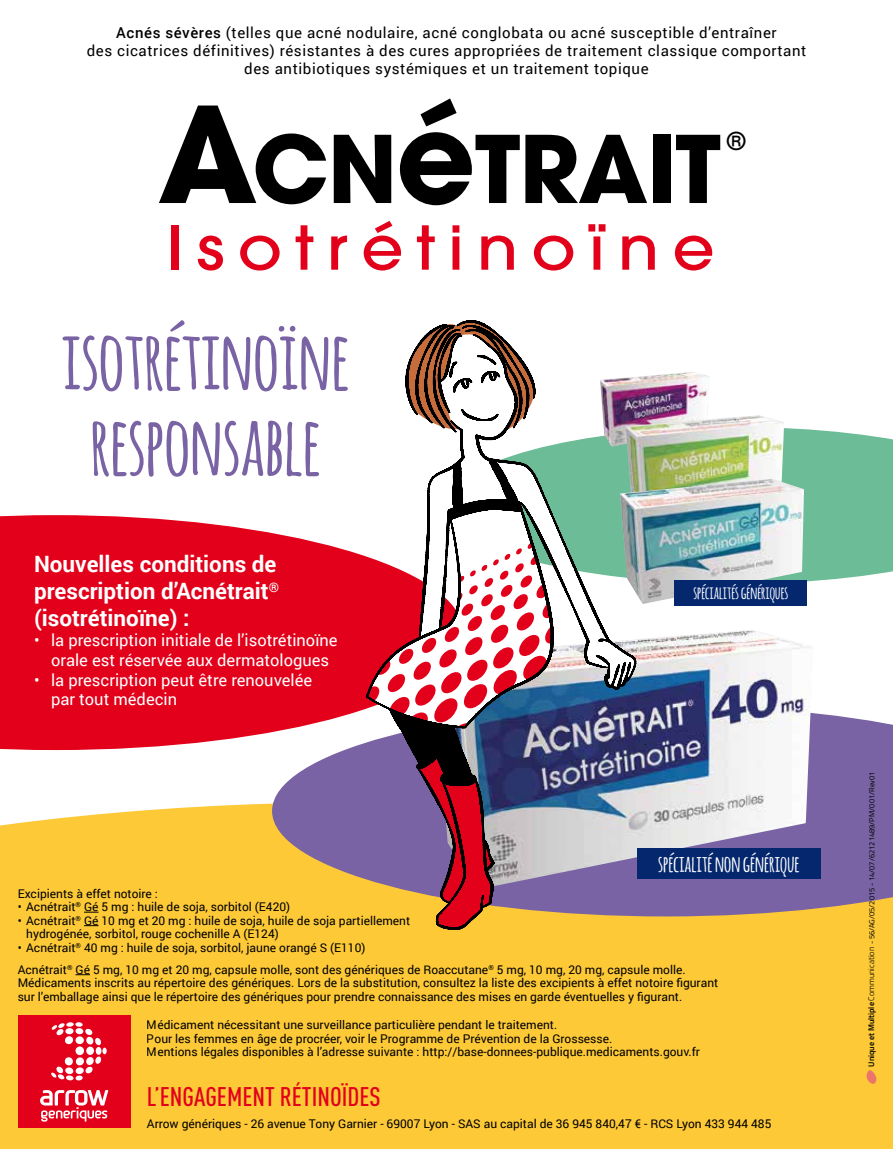
<style>
.page{position:relative;width:893px;height:1149px;background:#fff}
.page>*{position:absolute;margin:0;border:0;box-sizing:border-box;transform-origin:0 0}
.t1{font:700 92.1px "Avant Garde";letter-spacing:-.015em;color:#000}
.t2{font:700 80.7px/85.2px "Amatic";color:#7963a4;text-align:center}
.t3{font:500 60px "Avant Garde";letter-spacing:.2em;color:#e2001a;scale:1.1 1}
.t4{font:500 26.55px "DIN Cond";color:#e2001a}
.t5{font:500 24.45px "Avant Garde";color:#000}
.t6{font:700 22.5px/27px "Roboto";color:#fff;text-align:justify}
.t7{font:700 22.5px "Amatic";color:#fff}
.t8{font:700 17.4px "Amatic";color:#fff}
.t9{font:16.5px/19.8px "Roboto";color:#fff;text-align:center}
.t10{font:15px/18px "Roboto";letter-spacing:.04em;color:#000;text-align:center}
.t11{font:12px/13.5px "Roboto";color:#000}
.t12{font:7.5px "Titillium Web";color:#000}
.s1{font-weight:500}
.s2{font-size:131.7px}
.s3{font-size:123.3px}
.s4{font-weight:600;font-size:8.1px}
.s5{font-weight:300;font-size:8.1px}
</style>
<div class="page">
<div style="left:0;top:515px;width:365px;height:234px;background:#e2001a"></div>
<div style="left:0;top:803px;width:893px;height:345px;background:#fdc937"></div>
<div style="left:784px;top:428px;width:109px;height:154px;background:#6cbc97"></div>
<svg style="left:272px;top:705px;width:621px;height:211px;background:#a38397"></svg>
<img style="left:637px;top:372px;width:72px;height:43px">
<img style="left:637px;top:415px;width:147px;height:63px">
<img style="left:637px;top:478px;width:167px;height:126px">
<img style="left:637px;top:630px;width:176px;height:259px">
<svg style="left:365px;top:320px;width:272px;height:609px"></svg>
<div style="left:637px;top:848px;width:184px;height:31px;background:#04276e"></div>
<div style="left:675px;top:580px;width:132px;height:25px;background:#04276e"></div>
<svg style="left:862px;top:1067px;width:18px;height:18px"></svg>
<svg style="left:84px;top:911px;width:15px;height:1px"></svg>
<svg style="left:84px;top:925px;width:15px;height:1px"></svg>
<svg style="left:76px;top:974px;width:14px;height:1px"></svg>
<div style="left:18px;top:1015px;width:113px;height:112px;background:#e2001a"></div>
<svg style="left:40px;top:1090px;width:68px;height:31px"></svg>
<div style="left:66px;top:1074px;width:8px;height:6px;background:#fff;border-radius:50%"></div>
<div style="left:75px;top:1074px;width:8px;height:6px;background:#fff;border-radius:50%"></div>
<svg style="left:51px;top:1022px;width:56px;height:57px"></svg>
<p class="t10" style="left:87px;top:23px;width:721px"><span class="s1">Acnés sévères</span> (telles que acné nodulaire, acné conglobata ou acné susceptible d’entraîner<br>des cicatrices définitives) résistantes à des cures appropriées de traitement classique comportant des antibiotiques systémiques et un traitement topique</p>
<h1 class="t1" style="left:158px;top:109px;width:565px"><span class="s2">A</span>CN<span class="s3">é</span>TRAIT</h1>
<h3 class="t5" style="left:726px;top:126px;width:21px">®</h3>
<h3 class="t3" style="left:166px;top:211px;width:500px">Isotrétinoïne</h3>
<h2 class="t2" style="left:62px;top:314px;width:289px">ISOTRÉTINOÏNE<br>RESPONSABLE</h2>
<h3 class="t6" style="left:34px;top:549px;width:247px">Nouvelles conditions de prescription d’Acnétrait<sup>® </sup>(isotrétinoïne) :</h3>
<h3 class="t9" style="left:34px;top:629px;width:305px">• la prescription initiale de l’isotrétinoïne orale est réservée aux dermatologues</h3>
<h3 class="t9" style="left:51px;top:669px;width:263px;text-align:left;text-indent:-17px">• la prescription peut être renouvelée par tout médecin</h3>
<h3 class="t8" style="left:693px;top:580px;width:96px">SPÉCIALITÉS GÉNÉRIQUES</h3>
<h3 class="t7" style="left:658px;top:847px;width:143px">SPÉCIALITÉ NON GÉNÉRIQUE</h3>
<p class="t11" style="left:18px;top:886px;width:142px">Excipients à effet notoire :</p>
<p class="t11" style="left:18px;top:899px;width:274px">• Acnétrait<sup>®</sup> Gé 5 mg : huile de soja, sorbitol (E420)</p>
<p class="t11" style="left:26px;top:913px;width:385px;text-indent:-9px">• Acnétrait<sup>®</sup> Gé 10 mg et 20 mg : huile de soja, huile de soja partiellement hydrogénée, sorbitol, rouge cochenille A (E124)</p>
<p class="t11" style="left:18px;top:935px;width:669px;line-height:22px">• Acnétrait<sup>®</sup> 40 mg : huile de soja, sorbitol, jaune orangé S (E110)<br>Acnétrait<sup>®</sup> Gé 5 mg, 10 mg et 20 mg, capsule molle, sont des génériques de Roaccutane<sup>®</sup> 5 mg, 10 mg, 20 mg, capsule molle.</p>
<p class="t11" style="left:18px;top:975px;width:702px">Médicaments inscrits au répertoire des génériques. Lors de la substitution, consultez la liste des excipients à effet notoire figurant sur l’emballage ainsi que le répertoire des génériques pour prendre connaissance des mises en garde éventuelles y figurant.</p>
<p class="t11" style="left:147px;top:1017px;width:555px">Médicament nécessitant une surveillance particulière pendant le traitement.<br>Pour les femmes en âge de procréer, voir le Programme de Prévention de la Grossesse.<br>Mentions légales disponibles à l’adresse suivante : http://base-donnees-publique.medicaments.gouv.fr</p>
<h3 class="t4" style="left:147px;top:1080px;width:235px">L’ENGAGEMENT RÉTINOÏDES</h3>
<p class="t11" style="left:147px;top:1116px;width:626px">Arrow génériques - 26 avenue Tony Garnier - 69007 Lyon - SAS au capital de 36 945 840,47 € - RCS Lyon 433 944 485</p>
<p class="t12" style="left:866px;top:1066px;width:296px;rotate:-90deg"><span class="s4">Unique et Multiple</span> <span class="s5">Communication</span> - 56/AG/05/2015 - 14/07/62121489/PM/001/Rev01</p>
</div>
